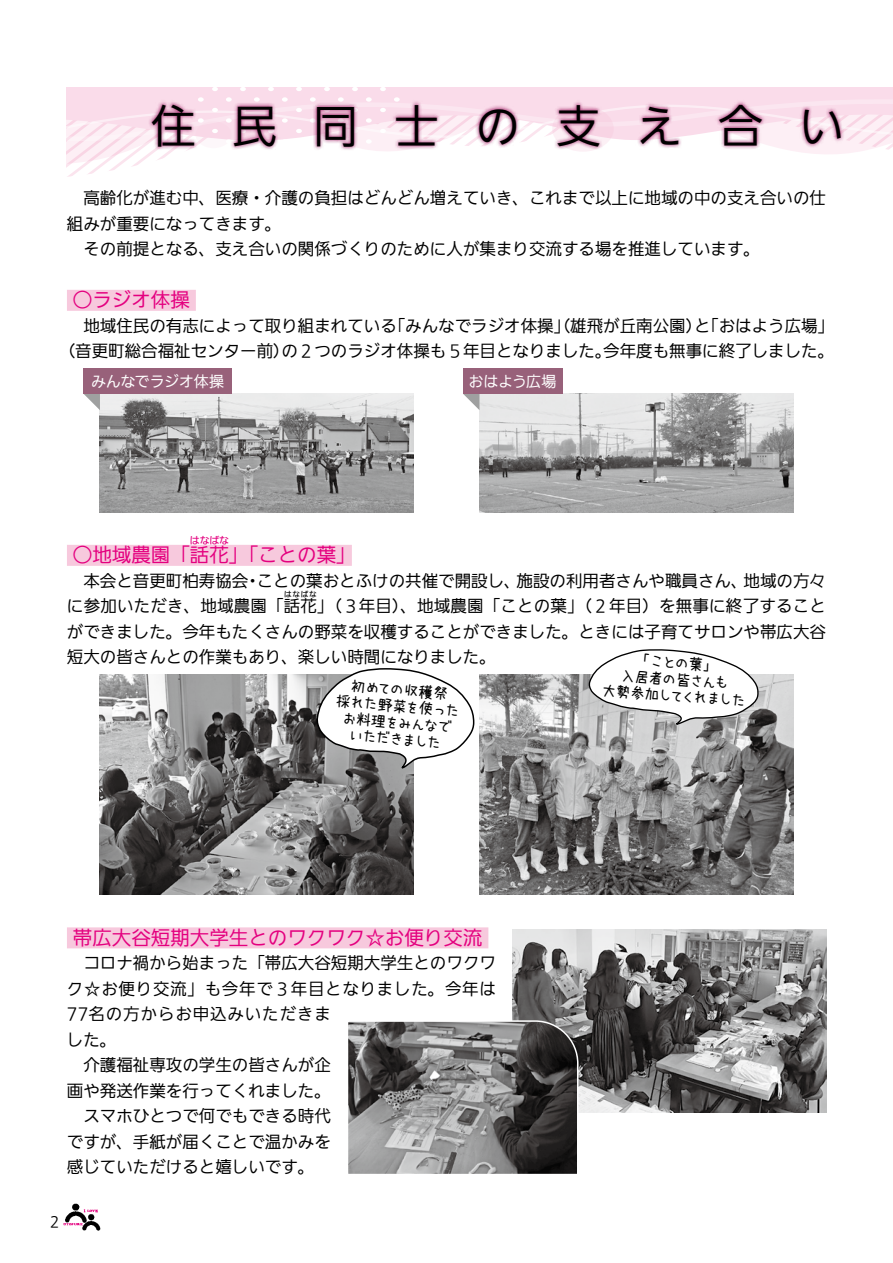
<style>
.page{position:relative;width:893px;height:1263px;background:#fff}
.page>*{position:absolute;margin:0;border:0;box-sizing:border-box;transform-origin:0 0}
.t1{font:100 45px "Iwa UD Go Hon Pro";letter-spacing:.8em;color:#000}
.t2{font:100 19.5px "Iwa UD Go Hon Pro";color:#e4007f}
.t3{font:100 16.5px/25.5px "Iwa UD Go Hon Pro";color:#000}
.t4{font:15px/16.5px "uzura font";color:#000;text-align:center}
.t5{font:100 15px "Iwa UD Go Hon Pro";letter-spacing:-.015em;color:#fff}
.t6{font:100 14.25px "Iwa UD Go Hon Pro";color:#000}
.t7{font:100 9.75px "Iwa UD Go Hon Pro";color:#e4007f}
.t8{font:100 7.5px "Iwa UD Go Hon Pro";color:#000}
</style>
<div class="page">
<img style="left:64px;top:1203px;width:36px;height:27px">
<img style="left:64px;top:1209px;width:33px;height:16px">
<img style="left:479px;top:674px;width:314px;height:221px">
<svg style="left:67px;top:88px;width:826px;height:85px"></svg>
<div style="left:148px;top:99px;width:745px;height:52px;background:#910050;opacity:.75"></div>
<div style="left:67px;top:290px;width:129px;height:21px;background:#f7c9dd"></div>
<div style="left:67px;top:545px;width:285px;height:21px;background:#f7c9dd"></div>
<div style="left:67px;top:927px;width:421px;height:21px;background:#f7c9dd"></div>
<img style="left:100px;top:394px;width:313px;height:118px">
<img style="left:100px;top:674px;width:313px;height:221px">
<img style="left:512px;top:929px;width:314px;height:183px">
<img style="left:479px;top:394px;width:314px;height:118px">
<svg style="left:316px;top:668px;width:159px;height:105px"></svg>
<svg style="left:84px;top:394px;width:16px;height:16px"></svg>
<div style="left:83px;top:368px;width:149px;height:26px;background:#98617a"></div>
<svg style="left:463px;top:394px;width:16px;height:16px"></svg>
<div style="left:463px;top:368px;width:99px;height:26px;background:#98617a"></div>
<svg style="left:348px;top:1019px;width:231px;height:155px;background:#737272"></svg>
<svg style="left:588px;top:649px;width:170px;height:78px"></svg>
<h1 class="t1" style="left:151px;top:95px;width:695px">住民同士の支え合い</h1>
<p class="t3" style="left:67px;top:186px;width:761px">　高齢化が進む中、医療・介護の負担はどんどん増えていき、これまで以上に地域の中の支え合いの仕組みが重要になってきます。<br>　その前提となる、支え合いの関係づくりのために人が集まり交流する場を推進しています。</p>
<p class="t2" style="left:73px;top:287px;width:118px">○ラジオ体操</p>
<p class="t3" style="left:59px;top:314px;width:777px;text-align:center">　地域住民の有志によって取り組まれている「みんなでラジオ体操」（雄飛が丘南公園）と「おはよう広場」（音更町総合福祉センター前）の２つのラジオ体操も５年目となりました。今年度も無事に終了しました。</p>
<p class="t5" style="left:91px;top:371px;width:135px">みんなでラジオ体操</p>
<p class="t5" style="left:469px;top:371px;width:89px">おはよう広場</p>
<p class="t7" style="left:190px;top:534px;width:40px">はなばな</p>
<p class="t3" style="left:67px;top:569px;width:761px">　本会と音更町柏寿協会・ことの葉おとふけの共催で開設し、施設の利用者さんや職員さん、地域の方々に参加いただき、地域農園「話花」（３年目）、地域農園「ことの葉」（２年目）を無事に終了すること</p>
<p class="t2" style="left:73px;top:542px;width:284px">○地域農園「話花」「ことの葉」</p>
<p class="t8" style="left:284px;top:589px;width:34px">はなばな</p>
<p class="t3" style="left:67px;top:620px;width:761px">ができました。今年もたくさんの野菜を収穫することができました。ときには子育てサロンや帯広大谷短大の皆さんとの作業もあり、楽しい時間になりました。</p>
<p class="t4" style="left:604px;top:649px;width:146px;rotate:4deg">「ことの葉」<br>入居者の皆さんも<br>大勢参加してくれました</p>
<p class="t4" style="left:338px;top:676px;width:126px;rotate:5deg">初めての収穫祭<br>採れた野菜を使ったお料理をみんなでいただきました</p>
<p class="t2" style="left:73px;top:924px;width:411px">帯広大谷短期大学生とのワクワク☆お便り交流</p>
<p class="t3" style="left:67px;top:951px;width:430px">　コロナ禍から始まった「帯広大谷短期大学生とのワクワク☆お便り交流」も今年で３年目となりました。今年は<br>77名の方からお申込みいただきま<br>した。<br>　介護福祉専攻の学生の皆さんが企<br>画や発送作業を行ってくれました。<br>　スマホひとつで何でもできる時代<br>ですが、手紙が届くことで温かみを<br>感じていただけると嬉しいです。</p>
<p class="t6" style="left:50px;top:1211px;width:11px">2</p>
</div>
